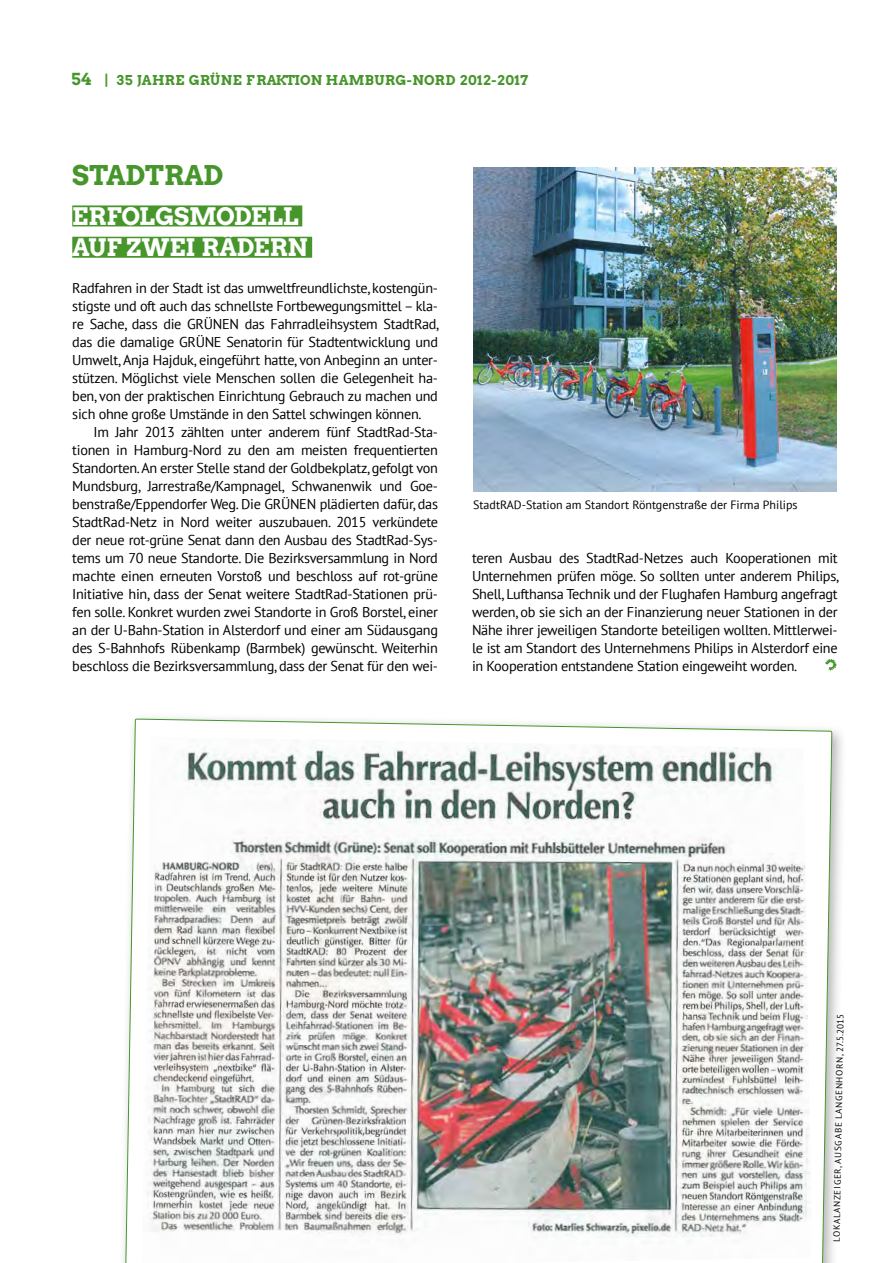
<style>
.page{position:relative;width:893px;height:1263px;background:#fff}
.page>*{position:absolute;margin:0;border:0;box-sizing:border-box;transform-origin:0 0}
.t1{font:27px "Arvo Gruen";letter-spacing:-.005em;color:#46962b}
.t2{font:24px/31.2px "Arvo Gruen";color:#fff}
.t3{font:14.25px/18px "PT Sans";letter-spacing:-.02em;color:#000;text-align:justify}
.t4{font:13.5px "Arvo Gruen";letter-spacing:.03em;color:#46962b}
.t5{font:12px "PT Sans";color:#000}
.t6{font:9px "PT Sans";color:#000}
.s1{font-size:16.5px}
</style>
<div class="page">
<div style="left:72px;top:205px;width:230px;height:21px;background:#46962b"></div>
<div style="left:72px;top:237px;width:240px;height:21px;background:#46962b"></div>
<img style="left:473px;top:168px;width:364px;height:324px">
<div style="left:118px;top:712px;width:729px;height:551px;background:#000;opacity:.3"></div>
<svg style="left:125px;top:712px;width:707px;height:551px"></svg>
<svg style="left:825px;top:659px;width:12px;height:12px"></svg>
<img style="left:142px;top:737px;width:669px;height:526px">
<p class="t4" style="left:71px;top:71px;width:458px"><span class="s1">54</span> | 35 JAHRE GRÜNE FRAKTION HAMBURG-NORD 2012-2017</p>
<h1 class="t1" style="left:72px;top:156px;width:153px">STADTRAD</h1>
<h2 class="t2" style="left:72px;top:199px;width:237px">ERFOLGSMODELL<br>AUF ZWEI RÄDERN</h2>
<p class="t3" style="left:72px;top:278px;width:368px">Radfahren in der Stadt ist das umweltfreundlichste, kostengün&shy;stigste und oft auch das schnellste Fortbewegungsmittel – kla&shy;re Sache, dass die GRÜNEN das Fahrradleihsystem StadtRad, das die damalige GRÜNE Senatorin für Stadtentwicklung und Umwelt, Anja Hajduk, eingeführt hatte, von Anbeginn an unter&shy;stützen. Möglichst viele Menschen sollen die Gelegenheit ha&shy;ben, von der praktischen Einrichtung Gebrauch zu machen und sich ohne große Umstände in den Sattel schwingen können.</p>
<p class="t3" style="left:72px;top:422px;width:367px;text-indent:21px">Im Jahr 2013 zählten unter anderem fünf StadtRad-Sta&shy;tionen in Hamburg-Nord zu den am meisten frequentierten Standorten. An erster Stelle stand der Goldbekplatz, gefolgt von Mundsburg, Jarrestraße/Kampnagel, Schwanenwik und Goe&shy;benstraße/Eppendorfer Weg. Die GRÜNEN plädierten dafür, das StadtRad-Netz in Nord weiter auszubauen. 2015 verkündete der neue rot-grüne Senat dann den Ausbau des StadtRad-Sys&shy;tems um 70 neue Standorte. Die Bezirksversammlung in Nord machte einen erneuten Vorstoß und beschloss auf rot-grüne Initiative hin, dass der Senat weitere StadtRad-Stationen prü&shy;fen solle. Konkret wurden zwei Standorte in Groß Borstel, einer an der U-Bahn-Station in Alsterdorf und einer am Südausgang des S-Bahnhofs Rübenkamp (Barmbek) gewünscht. Weiterhin beschloss die Bezirksversammlung, dass der Senat für den wei-</p>
<p class="t5" style="left:473px;top:497px;width:326px">StadtRAD-Station am Standort Röntgenstraße der Firma Philips</p>
<p class="t3" style="left:472px;top:548px;width:368px">teren Ausbau des StadtRad-Netzes auch Kooperationen mit Unternehmen prüfen möge. So sollten unter anderem Philips, Shell, Lufthansa Technik und der Flughafen Hamburg angefragt werden, ob sie sich an der Finanzierung neuer Stationen in der Nähe ihrer jeweiligen Standorte beteiligen wollten. Mittlerwei&shy;le ist am Standort des Unternehmens Philips in Alsterdorf eine in Kooperation entstandene Station eingeweiht worden.</p>
<p class="t6" style="left:831px;top:1242px;width:229px;rotate:-89deg">LOKALANZEIGER, AUSGABE LANGENHORN, 27.5.2015</p>
</div>
